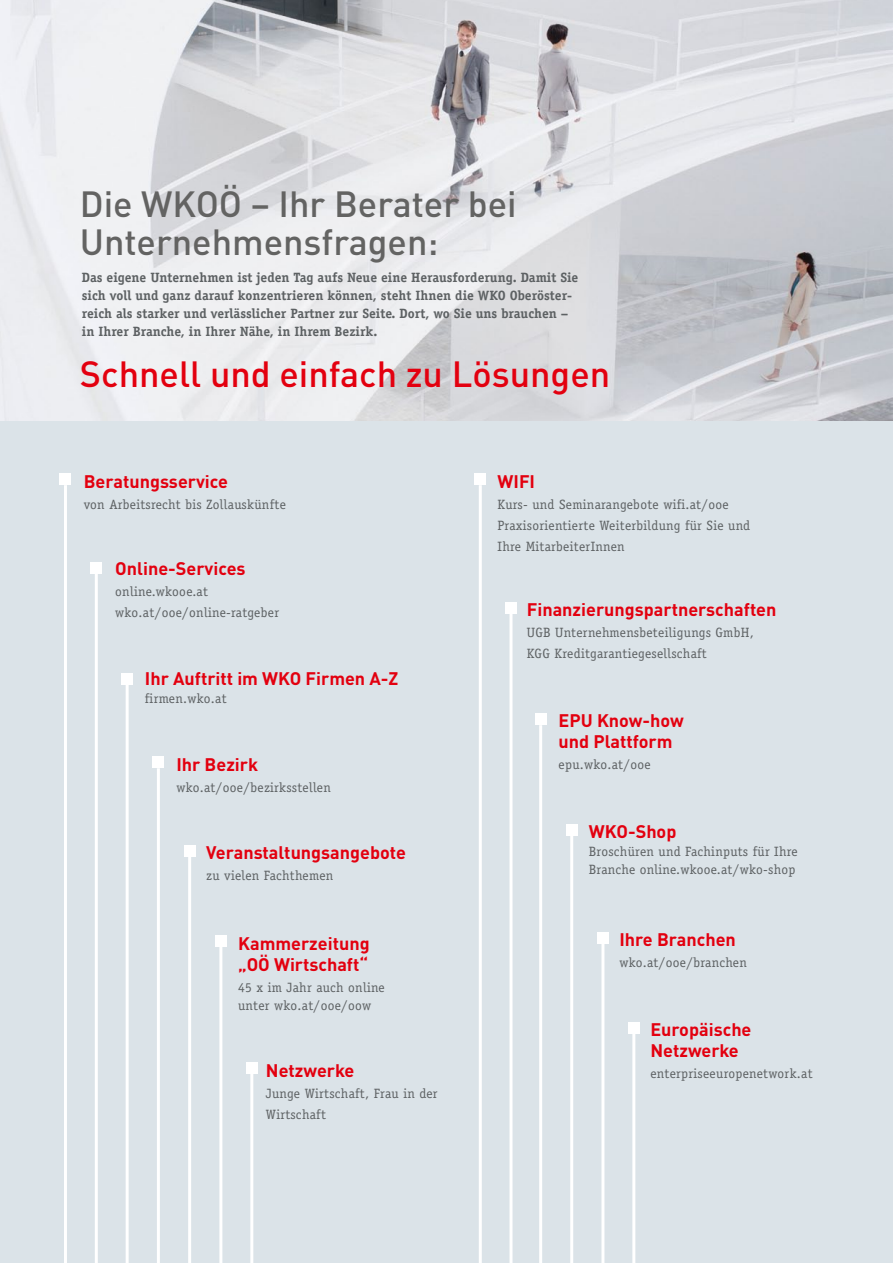
<style>
.page{position:relative;width:893px;height:1263px;background:#dbe3e8}
.page>*{position:absolute;margin:0;border:0;box-sizing:border-box;transform-origin:0 0}
.t1{font:500 36px/37.5px "DIN Pro";color:#636362}
.t2{font:500 36px "DIN Pro";color:#e3000f}
.t3{font:700 18px/21px "DIN Pro";color:#e3000f}
.t4{font:13.5px/21px "Officina Serif";letter-spacing:.02em;color:#5d6163}
.t5{font:700 13.5px/18px "Officina Serif";color:#5d6163}
</style>
<div class="page">
<hr style="left:95px;top:574px;width:3px;height:689px;background:#fff">
<div style="left:91px;top:562px;width:11px;height:12px;background:#fff"></div>
<hr style="left:64px;top:485px;width:3px;height:778px;background:#fff">
<div style="left:60px;top:474px;width:11px;height:11px;background:#fff"></div>
<hr style="left:157px;top:768px;width:3px;height:495px;background:#fff">
<div style="left:153px;top:757px;width:11px;height:11px;background:#fff"></div>
<hr style="left:570px;top:836px;width:3px;height:427px;background:#fff">
<div style="left:566px;top:824px;width:11px;height:12px;background:#fff"></div>
<hr style="left:188px;top:857px;width:3px;height:406px;background:#fff">
<div style="left:184px;top:845px;width:11px;height:12px;background:#fff"></div>
<hr style="left:219px;top:947px;width:3px;height:316px;background:#fff">
<div style="left:215px;top:935px;width:12px;height:12px;background:#fff"></div>
<hr style="left:250px;top:1074px;width:3px;height:189px;background:#fff">
<div style="left:246px;top:1062px;width:12px;height:12px;background:#fff"></div>
<hr style="left:601px;top:943px;width:3px;height:320px;background:#fff">
<div style="left:597px;top:932px;width:12px;height:11px;background:#fff"></div>
<hr style="left:632px;top:1033px;width:3px;height:230px;background:#fff">
<div style="left:628px;top:1022px;width:12px;height:11px;background:#fff"></div>
<hr style="left:126px;top:684px;width:3px;height:579px;background:#fff">
<div style="left:121px;top:673px;width:12px;height:11px;background:#fff"></div>
<hr style="left:509px;top:614px;width:3px;height:649px;background:#fff">
<div style="left:505px;top:602px;width:12px;height:12px;background:#fff"></div>
<hr style="left:479px;top:485px;width:3px;height:778px;background:#fff">
<div style="left:474px;top:474px;width:12px;height:11px;background:#fff"></div>
<hr style="left:539px;top:725px;width:3px;height:538px;background:#fff">
<div style="left:535px;top:713px;width:11px;height:12px;background:#fff"></div>
<img style="left:0;top:0;width:893px;height:421px">
<h1 class="t1" style="left:80px;top:181px;width:438px">Die WKOÖ – Ihr Berater bei<br>Unternehmensfragen:</h1>
<p class="t5" style="left:82px;top:268px;width:498px">Das eigene Unternehmen ist jeden Tag aufs Neue eine Herausforderung. Damit Sie sich voll und ganz darauf konzentrieren können, steht Ihnen die WKO Oberöster&shy;reich als starker und verlässlicher Partner zur Seite. Dort, wo Sie uns brauchen – in Ihrer Branche, in Ihrer Nähe, in Ihrem Bezirk.</p>
<h1 class="t2" style="left:80px;top:344px;width:532px">Schnell und einfach zu Lösungen</h1>
<h2 class="t3" style="left:84px;top:468px;width:146px">Beratungsservice</h2>
<p class="t4" style="left:84px;top:494px;width:204px">von Arbeitsrecht bis Zollauskünfte</p>
<h2 class="t3" style="left:115px;top:556px;width:132px">Online-Services</h2>
<p class="t4" style="left:115px;top:581px;width:165px">online.wkooe.at wko.at/ooe/online-ratgeber</p>
<h2 class="t3" style="left:145px;top:666px;width:255px">Ihr Auftritt im WKO Firmen A-Z</h2>
<p class="t4" style="left:145px;top:688px;width:83px">firmen.wko.at</p>
<h2 class="t3" style="left:176px;top:751px;width:83px">Ihr Bezirk</h2>
<p class="t4" style="left:176px;top:777px;width:156px">wko.at/ooe/bezirksstellen</p>
<h2 class="t3" style="left:206px;top:840px;width:201px">Veranstaltungsangebote</h2>
<p class="t4" style="left:206px;top:865px;width:129px">zu vielen Fachthemen</p>
<h2 class="t3" style="left:238px;top:931px;width:133px">Kammerzeitung „OÖ Wirtschaft“</h2>
<p class="t4" style="left:238px;top:979px;width:148px;line-height:18px">45 x im Jahr auch online unter wko.at/ooe/oow</p>
<h2 class="t3" style="left:266px;top:1058px;width:90px">Netzwerke</h2>
<p class="t4" style="left:266px;top:1083px;width:173px">Junge Wirtschaft, Frau in der<br>Wirtschaft</p>
<h2 class="t3" style="left:498px;top:469px;width:39px">WIFI</h2>
<p class="t4" style="left:498px;top:494px;width:254px">Kurs- und Seminarangebote wifi.at/ooe<br>Praxisorientierte Weiterbildung für Sie und<br>Ihre MitarbeiterInnen</p>
<h2 class="t3" style="left:527px;top:597px;width:251px">Finanzierungspartnerschaften</h2>
<p class="t4" style="left:527px;top:622px;width:228px">UGB Unternehmensbeteiligungs GmbH,<br>KGG Kreditgarantiegesellschaft</p>
<h2 class="t3" style="left:559px;top:708px;width:127px">EPU Know-how und Plattform</h2>
<p class="t4" style="left:559px;top:754px;width:94px">epu.wko.at/ooe</p>
<h2 class="t3" style="left:589px;top:819px;width:89px">WKO-Shop</h2>
<p class="t4" style="left:589px;top:843px;width:211px;line-height:18px">Broschüren und Fachinputs für Ihre<br>Branche online.wkooe.at/wko-shop</p>
<h2 class="t3" style="left:619px;top:927px;width:118px">Ihre Branchen</h2>
<p class="t4" style="left:619px;top:952px;width:129px">wko.at/ooe/branchen</p>
<h2 class="t3" style="left:650px;top:1016px;width:103px">Europäische<br>Netzwerke</h2>
<p class="t4" style="left:650px;top:1063px;width:164px">enterpriseeuropenetwork.at</p>
</div>
